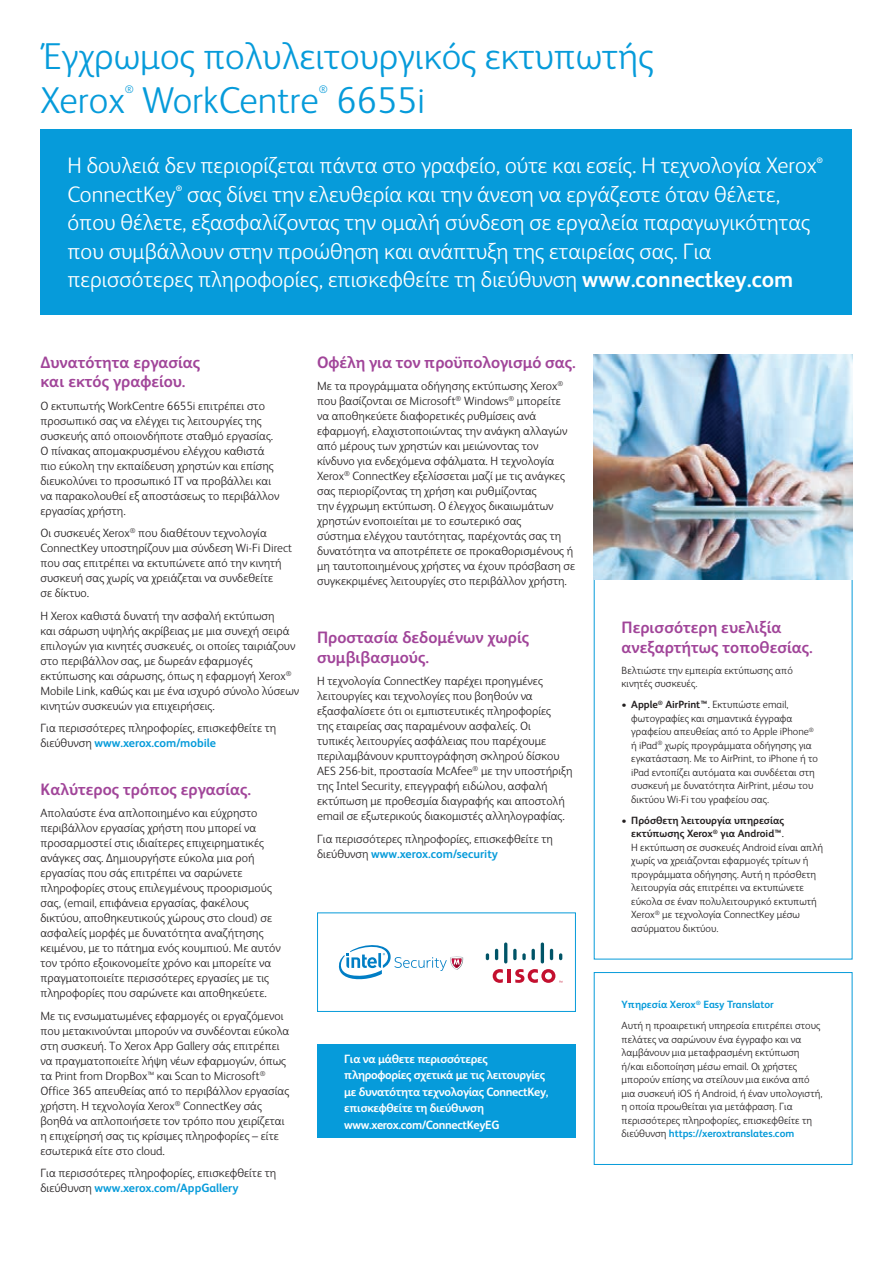
<style>
.page{position:relative;width:893px;height:1263px;background:#fff}
.page>*{position:absolute;margin:0;border:0;box-sizing:border-box;transform-origin:0 0}
.t1{font:300 37.5px/43.5px "Xerox Sans";color:#069bda}
.t2{font:300 22.5px/28.5px "Xerox Sans";color:#fff}
.t3{font:700 16.5px/19.5px "Xerox Sans";color:#a14599}
.t4{font:300 12px/15px "Xerox Sans";color:#231f20}
.t5{font:700 12px/16.5px "Xerox Sans";letter-spacing:-.025em;color:#fff}
.t6{font:300 10.95px "Xerox Sans";color:#069bda}
.t7{font:300 10.5px/13.5px "Xerox Sans";color:#231f20}
.t8{font:700 7.8px "Xerox Sans";color:#fff}
.s1{font-weight:700}
.s2{font-weight:700;color:#069bda}
.s3{font-weight:400}
</style>
<div class="page">
<div style="left:317px;top:1044px;width:259px;height:94px;background:#069bda"></div>
<div style="left:40px;top:129px;width:812px;height:185px;background:#069bda"></div>
<hr style="left:507px;top:969px;width:4px;height:13px;background:#c3102f">
<svg style="left:493px;top:969px;width:10px;height:14px"></svg>
<svg style="left:486px;top:953px;width:3px;height:7px"></svg>
<svg style="left:495px;top:949px;width:3px;height:11px"></svg>
<hr style="left:504px;top:942px;width:3px;height:21px;background:#005467;border-radius:2px">
<svg style="left:513px;top:949px;width:4px;height:11px"></svg>
<svg style="left:522px;top:953px;width:4px;height:7px"></svg>
<svg style="left:532px;top:949px;width:3px;height:11px"></svg>
<hr style="left:541px;top:942px;width:3px;height:21px;background:#005467;border-radius:2px">
<svg style="left:550px;top:949px;width:3px;height:11px"></svg>
<svg style="left:559px;top:953px;width:3px;height:7px"></svg>
<svg style="left:515px;top:969px;width:47px;height:14px"></svg>
<svg style="left:339px;top:945px;width:124px;height:34px"></svg>
<div style="left:317px;top:912px;width:259px;height:100px;border:1px solid #069bda"></div>
<div style="left:594px;top:972px;width:258px;height:193px;border:1px solid #069bda"></div>
<img style="left:594px;top:355px;width:258px;height:225px">
<h1 class="t1" style="left:40px;top:33px;width:614px">Έγχρωμος πολυλειτουργικός εκτυπωτής<br>Xerox</h1>
<p class="t6" style="left:125px;top:82px;width:11px">®</p>
<h1 class="t1" style="left:142px;top:77px;width:178px">WorkCentre</h1>
<p class="t6" style="left:319px;top:82px;width:11px">®</p>
<h1 class="t1" style="left:336px;top:77px;width:91px">6655i</h1>
<h2 class="t2" style="left:68px;top:150px;width:751px">Η δουλειά δεν περιορίζεται πάντα στο γραφείο, ούτε και εσείς. Η τεχνολογία Xerox</h2>
<p class="t8" style="left:817px;top:155px;width:8px">®</p>
<h2 class="t2" style="left:67px;top:179px;width:110px">ConnectKey</h2>
<p class="t8" style="left:176px;top:183px;width:8px">®</p>
<p class="t2" style="left:67px;top:179px;width:744px;text-indent:120px">σας δίνει την ελευθερία και την άνεση να εργάζεστε όταν θέλετε, όπου θέλετε, εξασφαλίζοντας την ομαλή σύνδεση σε εργαλεία παραγωγικότητας που συμβάλλουν στην προώθηση και ανάπτυξη της εταιρείας σας. Για περισσότερες πληροφορίες, επισκεφθείτε τη διεύθυνση <span class="s1">www.connectkey.com</span></p>
<h3 class="t3" style="left:40px;top:351px;width:161px">Δυνατότητα εργασίας και εκτός γραφείου.</h3>
<p class="t4" style="left:40px;top:397px;width:240px">Ο εκτυπωτής WorkCentre 6655i επιτρέπει στο προσωπικό σας να ελέγχει τις λειτουργίες της συσκευής από οποιονδήποτε σταθμό εργασίας.<br>Ο πίνακας απομακρυσμένου ελέγχου καθιστά πιο εύκολη την εκπαίδευση χρηστών και επίσης διευκολύνει το προσωπικό ΙΤ να προβάλλει και να παρακολουθεί εξ αποστάσεως το περιβάλλον εργασίας χρήστη.</p>
<p class="t4" style="left:40px;top:525px;width:253px">Οι συσκευές Xerox<sup>®</sup> που διαθέτουν τεχνολογία ConnectKey υποστηρίζουν μια σύνδεση Wi-Fi Direct που σας επιτρέπει να εκτυπώνετε από την κινητή συσκευή σας χωρίς να χρειάζεται να συνδεθείτε<br>σε δίκτυο.</p>
<p class="t4" style="left:41px;top:607px;width:260px">Η Xerox καθιστά δυνατή την ασφαλή εκτύπωση<br>και σάρωση υψηλής ακρίβειας με μια συνεχή σειρά επιλογών για κινητές συσκευές, οι οποίες ταιριάζουν στο περιβάλλον σας, με δωρεάν εφαρμογές εκτύπωσης και σάρωσης, όπως η εφαρμογή Xerox<sup>® </sup>Mobile Link, καθώς και με ένα ισχυρό σύνολο λύσεων κινητών συσκευών για επιχειρήσεις.</p>
<p class="t4" style="left:41px;top:720px;width:237px">Για περισσότερες πληροφορίες, επισκεφθείτε τη διεύθυνση <span class="s2">www.xerox.com/mobile</span></p>
<h3 class="t3" style="left:40px;top:778px;width:212px">Καλύτερος τρόπος εργασίας.</h3>
<p class="t4" style="left:40px;top:805px;width:242px">Απολαύστε ένα απλοποιημένο και εύχρηστο περιβάλλον εργασίας χρήστη που μπορεί να προσαρμοστεί στις ιδιαίτερες επιχειρηματικές ανάγκες σας. Δημιουργήστε εύκολα μια ροή εργασίας που σάς επιτρέπει να σαρώνετε πληροφορίες στους επιλεγμένους προορισμούς σας, (email, επιφάνεια εργασίας, φακέλους δικτύου, αποθηκευτικούς χώρους στο cloud) σε ασφαλείς μορφές με δυνατότητα αναζήτησης κειμένου, με το πάτημα ενός κουμπιού. Με αυτόν τον τρόπο εξοικονομείτε χρόνο και μπορείτε να πραγματοποιείτε περισσότερες εργασίες με τις πληροφορίες που σαρώνετε και αποθηκεύετε.</p>
<p class="t4" style="left:40px;top:1008px;width:250px">Με τις ενσωματωμένες εφαρμογές οι εργαζόμενοι που μετακινούνται μπορούν να συνδέονται εύκολα στη συσκευή. Το Xerox App Gallery σάς επιτρέπει να πραγματοποιείτε λήψη νέων εφαρμογών, όπως τα Print from DropBox™ και Scan to Microsoft<sup>® </sup>Office 365 απευθείας από το περιβάλλον εργασίας χρήστη. Η τεχνολογία Xerox<sup>®</sup> ConnectKey σάς βοηθά να απλοποιήσετε τον τρόπο που χειρίζεται η επιχείρησή σας τις κρίσιμες πληροφορίες – είτε εσωτερικά είτε στο cloud.</p>
<p class="t4" style="left:41px;top:1165px;width:237px">Για περισσότερες πληροφορίες, επισκεφθείτε τη διεύθυνση <span class="s2">www.xerox.com/AppGallery</span></p>
<h3 class="t3" style="left:317px;top:351px;width:260px">Οφέλη για τον προϋπολογισμό σας.</h3>
<p class="t4" style="left:317px;top:378px;width:259px">Με τα προγράμματα οδήγησης εκτύπωσης Xerox<sup>® </sup>που βασίζονται σε Microsoft<sup>®</sup> Windows<sup>®</sup> μπορείτε να αποθηκεύετε διαφορετικές ρυθμίσεις ανά εφαρμογή, ελαχιστοποιώντας την ανάγκη αλλαγών από μέρους των χρηστών και μειώνοντας τον κίνδυνο για ενδεχόμενα σφάλματα. Η τεχνολογία Xerox<sup>®</sup> ConnectKey εξελίσσεται μαζί με τις ανάγκες σας περιορίζοντας τη χρήση και ρυθμίζοντας<br>την έγχρωμη εκτύπωση. Ο έλεγχος δικαιωμάτων χρηστών ενοποιείται με το εσωτερικό σας<br>σύστημα ελέγχου ταυτότητας, παρέχοντάς σας τη δυνατότητα να αποτρέπετε σε προκαθορισμένους ή μη ταυτοποιημένους χρήστες να έχουν πρόσβαση σε συγκεκριμένες λειτουργίες στο περιβάλλον χρήστη.</p>
<h3 class="t3" style="left:317px;top:627px;width:213px">Προστασία δεδομένων χωρίς συμβιβασμούς.</h3>
<p class="t4" style="left:317px;top:673px;width:257px">Η τεχνολογία ConnectKey παρέχει προηγμένες λειτουργίες και τεχνολογίες που βοηθούν να εξασφαλίσετε ότι οι εμπιστευτικές πληροφορίες<br>της εταιρείας σας παραμένουν ασφαλείς. Οι<br>τυπικές λειτουργίες ασφάλειας που παρέχουμε περιλαμβάνουν κρυπτογράφηση σκληρού δίσκου AES 256-bit, προστασία McAfee<sup>®</sup> με την υποστήριξη της Intel Security, επεγγραφή ειδώλου, ασφαλή εκτύπωση με προθεσμία διαγραφής και αποστολή email σε εξωτερικούς διακομιστές αλληλογραφίας.</p>
<p class="t4" style="left:317px;top:830px;width:237px">Για περισσότερες πληροφορίες, επισκεφθείτε τη διεύθυνση <span class="s2">www.xerox.com/security</span></p>
<p class="t5" style="left:344px;top:1050px;width:206px">Για να μάθετε περισσότερες πληροφορίες σχετικά με τις λειτουργίες με δυνατότητα τεχνολογίας ConnectKey, επισκεφθείτε τη διεύθυνση www.xerox.com/ConnectKeyEG</p>
<h3 class="t3" style="left:622px;top:617px;width:193px">Περισσότερη ευελιξία ανεξαρτήτως τοποθεσίας.</h3>
<p class="t7" style="left:622px;top:663px;width:173px">Βελτιώστε την εμπειρία εκτύπωσης από κινητές συσκευές.</p>
<p class="t7" style="left:631px;top:697px;width:188px;text-indent:-10px">• <span class="s1">Apple</span><sup>®</sup> <span class="s1">AirPrint™</span><span class="s3">.</span> Εκτυπώστε email, φωτογραφίες και σημαντικά έγγραφα γραφείου απευθείας από το Apple iPhone<sup>® </sup>ή iPad<sup>®</sup> χωρίς προγράμματα οδήγησης για εγκατάσταση. Με το AirPrint, το iPhone ή το iPad εντοπίζει αυτόματα και συνδέεται στη συσκευή με δυνατότητα AirPrint, μέσω του δικτύου Wi-Fi του γραφείου σας.</p>
<p class="t7" style="left:631px;top:813px;width:193px;text-indent:-10px">• <span class="s1">Πρόσθετη λειτουργία υπηρεσίας εκτύπωσης Xerox</span><sup>®</sup> <span class="s1">για Android™</span><span class="s3">.<br></span>Η εκτύπωση σε συσκευές Android είναι απλή χωρίς να χρειάζονται εφαρμογές τρίτων ή προγράμματα οδήγησης. Αυτή η πρόσθετη λειτουργία σάς επιτρέπει να εκτυπώνετε εύκολα σε έναν πολυλειτουργικό εκτυπωτή Xerox<sup>®</sup> με τεχνολογία ConnectKey μέσω ασύρματου δικτύου.</p>
<p class="t7" style="left:622px;top:993px;width:200px;line-height:21px"><span class="s2">Υπηρεσία Xerox</span><sup>®</sup> <span class="s2">Easy Translator<br></span>Αυτή η προαιρετική υπηρεσία επιτρέπει στους</p>
<p class="t7" style="left:622px;top:1032px;width:202px">πελάτες να σαρώνουν ένα έγγραφο και να λαμβάνουν μια μεταφρασμένη εκτύπωση ή/και ειδοποίηση μέσω email. Οι χρήστες μπορούν επίσης να στείλουν μια εικόνα από μια συσκευή iOS ή Android, ή έναν υπολογιστή, η οποία προωθείται για μετάφραση. Για περισσότερες πληροφορίες, επισκεφθείτε τη διεύθυνση <span class="s2">https://xeroxtranslates.com</span></p>
</div>
